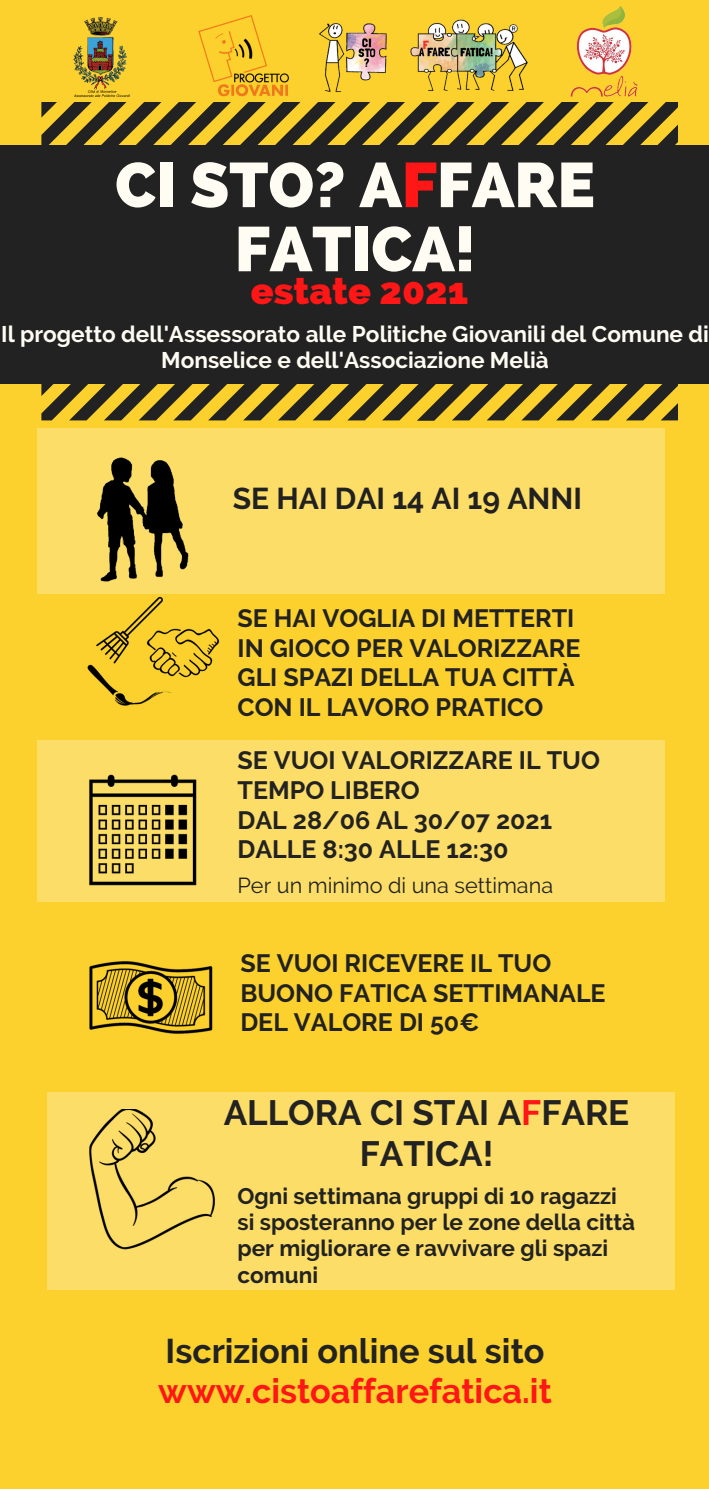
<style>
.page{position:relative;width:709px;height:1489px;background:#fcd12d}
.page>*{position:absolute;margin:0;border:0;box-sizing:border-box;transform-origin:0 0}
.t1{font:800 62.75px/64px "Raleway";color:#fffdf3;text-align:center}
.t2{font:800 37.5px "Raleway";color:#ff1616}
.t3{font:700 35px/41.8px "Raleway";color:#222;text-align:center}
.t4{font:700 34.25px "Raleway";color:#ff1616}
.t5{font:700 34.25px "Raleway";color:#222}
.t6{font:700 30px "Raleway";color:#212121}
.t7{font:700 25px/29.5px "Raleway";color:#222}
.t8{font:700 22.5px/26.2px "Raleway";color:#222}
.t9{font:700 22.5px/26.2px "Raleway";color:#fffdf3;text-align:center}
.t10{font:21.75px "Raleway";color:#222}
.s1{color:#ff1616}
</style>
<div class="page">
<svg style="left:41px;top:102px;width:637px;height:319px"></svg>
<div style="left:0;top:145px;width:709px;height:238px;background:#222"></div>
<div style="left:37px;top:428px;width:627px;height:165px;background:#fcdd67"></div>
<div style="left:37px;top:740px;width:627px;height:161px;background:#fcdd67"></div>
<div style="left:47px;top:1092px;width:628px;height:197px;background:#fcdd67"></div>
<img style="left:37px;top:393px;width:277px;height:201px">
<img style="left:171px;top:628px;width:49px;height:50px">
<img style="left:87px;top:650px;width:88px;height:56px">
<img style="left:88px;top:593px;width:83px;height:75px">
<img style="left:69px;top:774px;width:154px;height:128px">
<img style="left:89px;top:961px;width:124px;height:73px">
<img style="left:89px;top:1109px;width:126px;height:141px">
<img style="left:57px;top:17px;width:86px;height:97px">
<img style="left:197px;top:15px;width:93px;height:88px">
<img style="left:541px;top:6px;width:126px;height:135px">
<img style="left:319px;top:19px;width:209px;height:73px">
<p class="t1" style="left:115px;top:153px;width:481px">CI STO? A<span class="s1">F</span>FARE<br>FATICA!</p>
<p class="t2" style="left:251px;top:269px;width:219px">estate 2021</p>
<p class="t9" style="left:1px;top:321px;width:709px">Il progetto dell'Assessorato alle Politiche Giovanili del Comune di<br>Monselice e dell'Associazione Melià</p>
<p class="t6" style="left:233px;top:480px;width:351px">SE HAI DAI 14 AI 19 ANNI</p>
<p class="t7" style="left:237px;top:604px;width:344px">SE HAI VOGLIA DI METTERTI<br>IN GIOCO PER VALORIZZARE<br>GLI SPAZI DELLA TUA CITTÀ<br>CON IL LAVORO PRATICO</p>
<p class="t7" style="left:237px;top:745px;width:364px">SE VUOI VALORIZZARE IL TUO<br>TEMPO LIBERO</p>
<p class="t7" style="left:237px;top:805px;width:316px">DAL 28/06 AL 30/07 2021</p>
<p class="t7" style="left:237px;top:835px;width:272px">DALLE 8:30 ALLE 12:30</p>
<p class="t10" style="left:237px;top:872px;width:317px">Per un minimo di una settimana</p>
<p class="t7" style="left:240px;top:948px;width:367px">SE VUOI RICEVERE IL TUO<br>BUONO FATICA SETTIMANALE<br>DEL VALORE DI 50€</p>
<p class="t3" style="left:224px;top:1091px;width:407px">ALLORA CI STAI A<span class="s1">F</span>FARE<br>FATICA!</p>
<p class="t8" style="left:237px;top:1183px;width:399px">Ogni settimana gruppi di 10 ragazzi si sposteranno per le zone della città per migliorare e ravvivare gli spazi comuni</p>
<p class="t5" style="left:166px;top:1330px;width:380px">Iscrizioni online sul sito</p>
<p class="t4" style="left:158px;top:1371px;width:395px">www.cistoaffarefatica.it</p>
</div>
